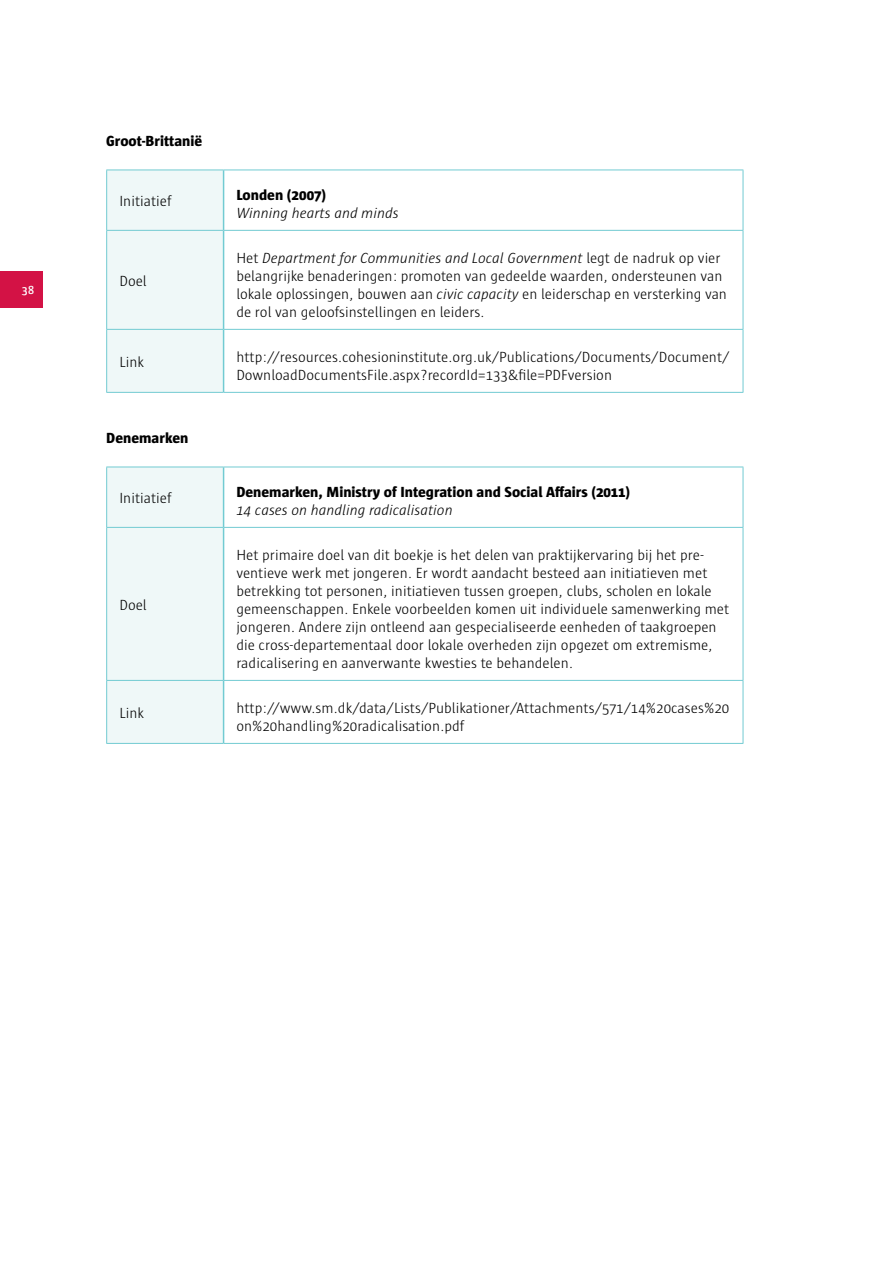
<style>
.page{position:relative;width:893px;height:1263px;background:#fff}
.page>*{position:absolute;margin:0;border:0;box-sizing:border-box;transform-origin:0 0}
.t1{font:300 15px/18px "Sun";color:#000}
.t2{font:800 15px "Sun";color:#000}
.t3{font:italic 300 15px "Sun";color:#000}
.t4{font:600 12px "Sun";color:#fff}
.s1{font-style:italic}
</style>
<div class="page">
<div style="left:0;top:272px;width:43px;height:36px;background:#d31245"></div>
<div style="left:107px;top:171px;width:116px;height:221px;background:#eff8f8"></div>
<hr style="left:106px;top:170px;width:118px;height:1px;background:#72cbd2">
<hr style="left:106px;top:170px;width:1px;height:60px;background:#72cbd2">
<hr style="left:224px;top:170px;width:519px;height:1px;background:#72cbd2">
<hr style="left:743px;top:170px;width:1px;height:60px;background:#72cbd2">
<hr style="left:106px;top:230px;width:118px;height:1px;background:#72cbd2">
<hr style="left:106px;top:231px;width:1px;height:98px;background:#72cbd2">
<hr style="left:224px;top:230px;width:519px;height:1px;background:#72cbd2">
<hr style="left:743px;top:231px;width:1px;height:98px;background:#72cbd2">
<hr style="left:106px;top:329px;width:118px;height:1px;background:#72cbd2">
<hr style="left:106px;top:330px;width:1px;height:62px;background:#72cbd2">
<hr style="left:224px;top:329px;width:519px;height:1px;background:#72cbd2">
<hr style="left:743px;top:330px;width:1px;height:62px;background:#72cbd2">
<hr style="left:106px;top:392px;width:118px;height:1px;background:#72cbd2">
<hr style="left:224px;top:392px;width:519px;height:1px;background:#72cbd2">
<hr style="left:223px;top:170px;width:1px;height:60px;background:#72cbd2">
<hr style="left:223px;top:231px;width:1px;height:98px;background:#72cbd2">
<hr style="left:223px;top:330px;width:1px;height:62px;background:#72cbd2">
<div style="left:107px;top:468px;width:116px;height:275px;background:#eff8f8"></div>
<hr style="left:106px;top:467px;width:118px;height:1px;background:#72cbd2">
<hr style="left:106px;top:467px;width:1px;height:60px;background:#72cbd2">
<hr style="left:224px;top:467px;width:519px;height:1px;background:#72cbd2">
<hr style="left:743px;top:467px;width:1px;height:60px;background:#72cbd2">
<hr style="left:106px;top:527px;width:118px;height:1px;background:#72cbd2">
<hr style="left:106px;top:528px;width:1px;height:152px;background:#72cbd2">
<hr style="left:224px;top:527px;width:519px;height:1px;background:#72cbd2">
<hr style="left:743px;top:528px;width:1px;height:152px;background:#72cbd2">
<hr style="left:106px;top:680px;width:118px;height:1px;background:#72cbd2">
<hr style="left:106px;top:681px;width:1px;height:62px;background:#72cbd2">
<hr style="left:224px;top:680px;width:519px;height:1px;background:#72cbd2">
<hr style="left:743px;top:681px;width:1px;height:62px;background:#72cbd2">
<hr style="left:106px;top:743px;width:118px;height:1px;background:#72cbd2">
<hr style="left:224px;top:743px;width:519px;height:1px;background:#72cbd2">
<hr style="left:223px;top:467px;width:1px;height:60px;background:#72cbd2">
<hr style="left:223px;top:528px;width:1px;height:152px;background:#72cbd2">
<hr style="left:223px;top:681px;width:1px;height:62px;background:#72cbd2">
<p class="t4" style="left:22px;top:284px;width:14px">38</p>
<p class="t2" style="left:106px;top:132px;width:98px">Groot-Brittanië</p>
<p class="t1" style="left:119px;top:192px;width:53px">Initiatief</p>
<p class="t2" style="left:236px;top:186px;width:91px">Londen (2007)</p>
<p class="t3" style="left:236px;top:204px;width:164px">Winning hearts and minds</p>
<p class="t1" style="left:119px;top:272px;width:29px">Doel</p>
<p class="t1" style="left:236px;top:248px;width:492px">Het <span class="s1">Department for Communities and Local Government</span> legt de nadruk op vier belangrijke benaderingen: promoten van gedeelde waarden, ondersteunen van lokale oplossingen, bouwen aan <span class="s1">civic capacity</span> en leiderschap en versterking van de rol van geloofsinstellingen en leiders.</p>
<p class="t1" style="left:119px;top:353px;width:26px">Link</p>
<p class="t1" style="left:236px;top:347px;width:495px">http://resources.cohesioninstitute.org.uk/Publications/Documents/Document/<br>DownloadDocumentsFile.aspx?recordId=133&amp;file=PDFversion</p>
<p class="t2" style="left:106px;top:429px;width:84px">Denemarken</p>
<p class="t1" style="left:119px;top:489px;width:53px">Initiatief</p>
<p class="t2" style="left:236px;top:483px;width:395px">Denemarken, Ministry of Integration and Social Affairs (2011)</p>
<p class="t3" style="left:236px;top:501px;width:218px">14 cases on handling radicalisation</p>
<p class="t1" style="left:119px;top:596px;width:29px">Doel</p>
<p class="t1" style="left:236px;top:545px;width:494px">Het primaire doel van dit boekje is het delen van praktijkervaring bij het pre&shy;ventieve werk met jongeren. Er wordt aandacht besteed aan initiatieven met betrekking tot personen, initiatieven tussen groepen, clubs, scholen en lokale gemeenschappen. Enkele voorbeelden komen uit individuele samenwerking met jongeren. Andere zijn ontleend aan gespecialiseerde eenheden of taakgroepen die cross-departementaal door lokale overheden zijn opgezet om extremisme, radicalisering en aanverwante kwesties te behandelen.</p>
<p class="t1" style="left:119px;top:704px;width:26px">Link</p>
<p class="t1" style="left:236px;top:698px;width:494px">http://www.sm.dk/data/Lists/Publikationer/Attachments/571/14%20cases%20 on%20handling%20radicalisation.pdf</p>
</div>
